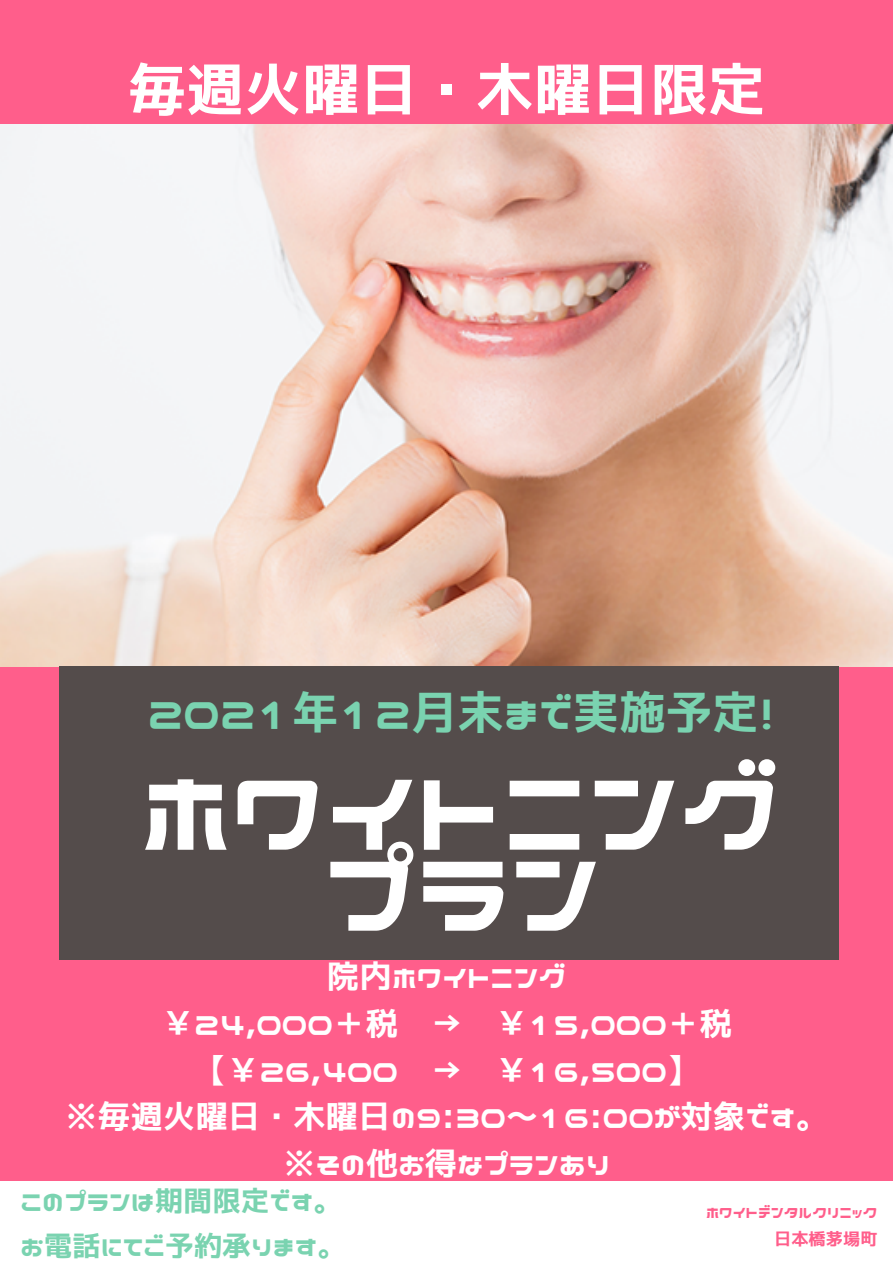
<style>
.page{position:relative;width:893px;height:1263px;background:#ff5e8b}
.page>*{position:absolute;margin:0;border:0;box-sizing:border-box;transform-origin:0 0}
.t1{font:119.62px "Nico Kaku";color:#fff}
.t2{font:57.9px "Nico Kaku";color:#fff}
.t3{font:46.35px "Nico Kaku";color:#7ad3b0}
.t4{font:32.55px "Nico Kaku";color:#fff}
.t5{font:28.65px "Nico Kaku";color:#7ad3b0}
.t6{font:17.25px "Nico Kaku";color:#ff5e8b}
</style>
<div class="page">
<img style="left:0;top:124px;width:893px;height:543px">
<div style="left:59px;top:667px;width:780px;height:293px;background:#544c4b"></div>
<div style="left:0;top:1181px;width:893px;height:82px;background:#fff"></div>
<p class="t2" style="left:128px;top:60px;width:639px">毎週火曜日・木曜日限定</p>
<p class="t3" style="left:147px;top:689px;width:629px">２０２１年１２月末まで実施予定！</p>
<p class="t1" style="left:140px;top:747px;width:643px">ホワイトニング</p>
<p class="t1" style="left:322px;top:828px;width:280px">プラン</p>
<p class="t4" style="left:327px;top:960px;width:241px">院内ホワイトニング</p>
<p class="t4" style="left:162px;top:1007px;width:571px">￥24,000＋税 → ￥15,000＋税</p>
<p class="t4" style="left:194px;top:1053px;width:506px">【￥26,400 → ￥16,500】</p>
<p class="t4" style="left:65px;top:1100px;width:764px">※毎週火曜日・木曜日の9:30～16:00が対象です。</p>
<p class="t4" style="left:283px;top:1147px;width:328px">※その他お得なプランあり</p>
<p class="t5" style="left:21px;top:1186px;width:323px">このプランは期間限定です。</p>
<p class="t5" style="left:21px;top:1231px;width:327px">お電話にてご予約承ります。</p>
<p class="t6" style="left:706px;top:1203px;width:173px">ホワイトデンタルクリニック</p>
<p class="t6" style="left:774px;top:1230px;width:105px">日本橋茅場町</p>
</div>
